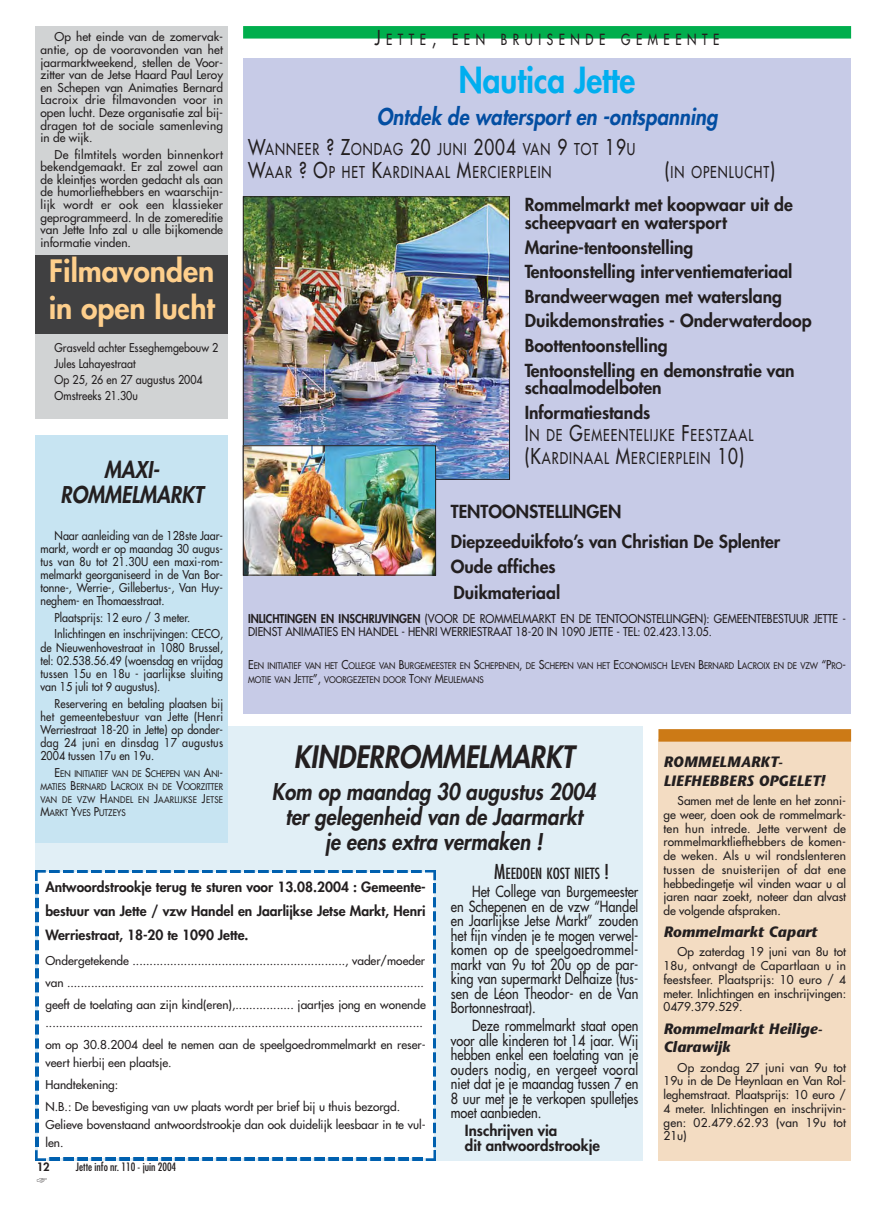
<style>
.page{position:relative;width:887px;height:1209px;background:#fff}
.page>*{position:absolute;margin:0;border:0;box-sizing:border-box;transform-origin:0 0}
.t1{font:800 35px "Futura";color:#00aeef;scale:.9 1}
.t2{font:800 30px/37.1px "Futura";color:#fecf8c}
.t3{font:italic 800 30px "Futura";color:#231f20;scale:.9 1}
.t4{font:italic 800 22.5px/25px "Futura";color:#231f20;text-align:center;scale:.9 1}
.t5{font:italic 800 22.5px "Futura";color:#034ea2;scale:.9 1}
.t6{font:800 17.5px/24.6px "Futura";color:#231f20}
.t7{font:16px/22.5px "Futura";letter-spacing:.075em;color:#231f20;scale:.8 1}
.t8{font:15px/14.5px "Futura";color:#231f20;text-align:justify;scale:.85 1}
.t9{font:italic 700 15px/18.8px "Stone Sans";color:#231f20}
.t10{font:800 15px/14.5px "Futura";color:#231f20}
.t11{font:15px "Futura";letter-spacing:.46em;color:#231f20;scale:.8 1}
.t12{font:800 13.75px/23.9px "Futura";color:#231f20;text-align:justify}
.t13{font:11.88px/13.8px "Futura";color:#231f20;text-align:justify}
.t14{font:11.88px/13.1px "Futura";color:#231f20;scale:.9 1}
.t15{font:condensed 11.25px "Futura";color:#231f20}
.t16{font:800 11.25px "Futura";color:#231f20}
.t17{font:8.88px/13.1px "Futura";color:#231f20;scale:.9 1}
.s1{font-size:20px}
.s2{font-size:21.25px}
.s3{font-weight:800}
.s4{font-size:11.88px}
.s5{font-stretch:condensed;font-size:20px}
.s6{font-stretch:condensed}
</style>
<div class="page">
<div style="left:243px;top:58px;width:607px;height:656px;background:#c7cbe7"></div>
<div style="left:35px;top:26px;width:193px;height:392px;background:#d1d3d4"></div>
<div style="left:35px;top:256px;width:193px;height:78px;background:#404041"></div>
<img style="left:245px;top:199px;width:262px;height:278px">
<div style="left:243px;top:197px;width:266px;height:282px;border:1px solid #231f20"></div>
<img style="left:245px;top:447px;width:188px;height:126px">
<div style="left:243px;top:445px;width:192px;height:130px;border:1px solid #231f20"></div>
<div style="left:658px;top:739px;width:192px;height:421px;background:#f3dcc2"></div>
<div style="left:658px;top:729px;width:192px;height:12px;background:#cc7a16"></div>
<div style="left:35px;top:726px;width:608px;height:434px;background:#e1eff6"></div>
<div style="left:35px;top:435px;width:193px;height:408px;background:#c7e4f2"></div>
<div style="left:38px;top:873px;width:395px;height:285px;background:#fff"></div>
<img style="left:35px;top:870px;width:14px;height:10px">
<svg style="left:49px;top:870px;width:374px;height:2px"></svg>
<img style="left:425px;top:870px;width:10px;height:14px">
<img style="left:433px;top:884px;width:2px;height:266px">
<svg style="left:45px;top:1150px;width:390px;height:10px"></svg>
<img style="left:35px;top:1146px;width:10px;height:14px">
<img style="left:35px;top:880px;width:3px;height:266px">
<div style="left:243px;top:26px;width:607px;height:13px;background:#00ae4d"></div>
<p class="t11" style="left:374px;top:32px;width:432px"><span class="s1">J</span>ETTE<span class="s1">,</span> EEN BRUISENDE GEMEENTE</p>
<p class="t13" style="left:40px;top:31px;width:184px;line-height:12.6px;text-indent:14px">Op het einde van de zomervak&shy;antie, op de vooravonden van het jaarmarktweekend, stellen de Voor&shy;zitter van de Jetse Haard Paul Leroy en Schepen van Animaties Bernard Lacroix drie filmavonden voor in open lucht. Deze organisatie zal bij&shy;dragen tot de sociale samenleving in de wijk.</p>
<p class="t13" style="left:40px;top:149px;width:184px;line-height:12.6px;text-indent:14px">De filmtitels worden binnenkort bekendgemaakt. Er zal zowel aan de kleintjes worden gedacht als aan de humorliefhebbers en waarschijn&shy;lijk wordt er ook een klassieker geprogrammeerd. In de zomereditie van Jette Info zal u alle bijkomende informatie vinden.</p>
<h1 class="t1" style="left:458px;top:64px;width:197px">Nautica Jette</h1>
<h3 class="t5" style="left:376px;top:106px;width:380px">Ontdek de watersport en -ontspanning</h3>
<h3 class="t7" style="left:248px;top:139px;width:485px"><span class="s2">W</span>ANNEER <span class="s2">? Z</span>ONDAG <span class="s2">20</span> JUNI <span class="s2">2004</span> VAN <span class="s2">9</span> TOT <span class="s2">19</span>U<br><span class="s2">W</span>AAR <span class="s2">? O</span>P HET <span class="s2">K</span>ARDINAAL <span class="s2">M</span>ERCIERPLEIN</h3>
<h3 class="t7" style="left:664px;top:161px;width:139px"><span class="s2">(</span>IN OPENLUCHT<span class="s2">)</span></h3>
<h3 class="t6" style="left:524px;top:198px;width:269px;line-height:17.5px">Rommelmarkt met koopwaar uit de scheepvaart en watersport</h3>
<h3 class="t6" style="left:524px;top:236px;width:288px">Marine-tentoonstelling<br>Tentoonstelling interventiemateriaal<br>Brandweerwagen met waterslang<br>Duikdemonstraties - Onderwaterdoop<br>Boottentoonstelling<br>Tentoonstelling en demonstratie van</h3>
<h3 class="t6" style="left:524px;top:377px;width:138px">schaalmodelboten<br>Informatiestands</h3>
<h3 class="t7" style="left:524px;top:425px;width:287px"><span class="s2">I</span>N DE <span class="s2">G</span>EMEENTELIJKE <span class="s2">F</span>EESTZAAL <span class="s2">(K</span>ARDINAAL <span class="s2">M</span>ERCIERPLEIN <span class="s2">10)</span></h3>
<h3 class="t6" style="left:450px;top:498px;width:331px;line-height:29.4px">TENTOONSTELLINGEN<br>Diepzeeduikfoto’s van Christian De Splenter</h3>
<h3 class="t6" style="left:450px;top:555px;width:111px;line-height:25.9px">Oude affiches<br>Duikmateriaal</h3>
<p class="t14" style="left:248px;top:613px;width:665px"><span class="s3">INLICHTINGEN EN INSCHRIJVINGEN</span> (VOOR DE ROMMELMARKT EN DE TENTOONSTELLINGEN): GEMEENTEBESTUUR JETTE -<br>DIENST ANIMATIES EN HANDEL - HENRI WERRIESTRAAT 18-20 IN 1090 JETTE - TEL: 02.423.13.05.</p>
<p class="t17" style="left:248px;top:660px;width:665px"><span class="s4">E</span>EN INITIATIEF VAN HET <span class="s4">C</span>OLLEGE VAN <span class="s4">B</span>URGEMEESTER EN <span class="s4">S</span>CHEPENEN<span class="s4">,</span> DE <span class="s4">S</span>CHEPEN VAN HET <span class="s4">E</span>CONOMISCH <span class="s4">L</span>EVEN <span class="s4">B</span>ERNARD <span class="s4">L</span>ACROIX EN DE VZW <span class="s4">“P</span>RO<span class="s4">-<br></span>MOTIE VAN <span class="s4">J</span>ETTE<span class="s4">”,</span> VOORGEZETEN DOOR <span class="s4">T</span>ONY <span class="s4">M</span>EULEMANS</p>
<h2 class="t2" style="left:49px;top:255px;width:167px">Filmavonden in open lucht</h2>
<p class="t14" style="left:55px;top:340px;width:183px;line-height:16.1px">Grasveld achter Esseghemgebouw 2<br>Jules Lahayestraat<br>Op 25, 26 en 27 augustus 2004<br>Omstreeks 21.30u</p>
<h3 class="t4" style="left:60px;top:458px;width:160px">MAXI-<br>ROMMELMARKT</h3>
<p class="t14" style="left:40px;top:529px;width:204px;text-align:justify;text-indent:14px">Naar aanleiding van de 128ste Jaar&shy;markt, wordt er op maandag 30 augus&shy;tus van 8u tot 21.30U een maxi-rom&shy;melmarkt georganiseerd in de Van Bor&shy;tonne-, Werrie-, Gillebertus-, Van Huy&shy;neghem- en Thomaesstraat.</p>
<p class="t14" style="left:55px;top:610px;width:189px;line-height:16.6px">Plaatsprijs: 12 euro / 3 meter.<br>Inlichtingen en inschrijvingen: CECO,</p>
<p class="t14" style="left:40px;top:641px;width:204px;text-align:justify">de Nieuwenhovestraat in 1080 Brussel, tel: 02.538.56.49 (woensdag en vrijdag tussen 15u en 18u - jaarlijkse sluiting van 15 juli tot 9 augustus).</p>
<p class="t14" style="left:40px;top:697px;width:204px;text-align:justify;text-indent:14px">Reservering en betaling plaatsen bij het gemeentebestuur van Jette (Henri Werriestraat 18-20 in Jette) op donder&shy;dag 24 juni en dinsdag 17 augustus 2004 tussen 17u en 19u.</p>
<p class="t17" style="left:40px;top:767px;width:204px;text-align:justify;text-indent:14px"><span class="s4">E</span>EN INITIATIEF VAN DE <span class="s4">S</span>CHEPEN VAN <span class="s4">A</span>NI<span class="s4">-</span>MATIES <span class="s4">B</span>ERNARD <span class="s4">L</span>ACROIX EN DE <span class="s4">V</span>OORZITTER VAN DE VZW <span class="s4">H</span>ANDEL EN <span class="s4">J</span>AARLIJKSE <span class="s4">J</span>ETSE <span class="s4">M</span>ARKT <span class="s4">Y</span>VES <span class="s4">P</span>UTZEYS</p>
<h2 class="t3" style="left:294px;top:743px;width:312px">KINDERROMMELMARKT</h2>
<h3 class="t4" style="left:272px;top:781px;width:361px">Kom op maandag 30 augustus 2004 ter gelegenheid van de Jaarmarkt<br>je eens extra vermaken !</h3>
<p class="t8" style="left:472px;top:865px;width:197px;line-height:18px;text-align:center"><span class="s5">M</span><span class="s6">EEDOEN KOST NIETS</span> <span class="s5">!<br></span>Het College van Burgemeester</p>
<p class="t8" style="left:450px;top:900px;width:222px">en Schepenen en de vzw “Handel en Jaarlijkse Jetse Markt” zouden het fijn vinden je te mogen verwel&shy;komen op de speelgoedrommel&shy;markt van 9u tot 20u op de par&shy;king van supermarkt Delhaize (tus&shy;sen de Léon Theodor- en de Van Bortonnestraat).</p>
<p class="t8" style="left:450px;top:1019px;width:222px;text-indent:21px">Deze rommelmarkt staat open voor alle kinderen tot 14 jaar. Wij hebben enkel een toelating van je ouders nodig, en vergeet vooral niet dat je je maandag tussen 7 en 8 uur met je te verkopen spulletjes moet aanbieden.</p>
<p class="t10" style="left:465px;top:1124px;width:136px">Inschrijven via<br>dit antwoordstrookje</p>
<p class="t9" style="left:663px;top:754px;width:163px">ROMMELMARKT-<br>LIEFHEBBERS OPGELET!</p>
<p class="t13" style="left:663px;top:794px;width:184px;text-indent:14px">Samen met de lente en het zonni&shy;ge weer, doen ook de rommelmark&shy;ten hun intrede. Jette verwent de rommelmarktliefhebbers de komen&shy;de weken. Als u wil rondslenteren tussen de snuisterijen of dat ene hebbedingetje wil vinden waar u al jaren naar zoekt, noteer dan alvast de volgende afspraken.</p>
<p class="t9" style="left:663px;top:924px;width:155px">Rommelmarkt Capart</p>
<p class="t13" style="left:663px;top:946px;width:184px;text-indent:14px">Op zaterdag 19 juni van 8u tot 18u, ontvangt de Capartlaan u in feestsfeer. Plaatsprijs: 10 euro / 4 meter. Inlichtingen en inschrijvingen:<br>0479.379.529.</p>
<p class="t9" style="left:663px;top:1021px;width:161px">Rommelmarkt Heilige-<br>Clarawijk</p>
<p class="t13" style="left:663px;top:1061px;width:184px;text-indent:14px">Op zondag 27 juni van 9u tot 19u in de De Heynlaan en Van Rol&shy;leghemstraat. Plaatsprijs: 10 euro / 4 meter. Inlichtingen en inschrijvin&shy;gen: 02.479.62.93 (van 19u tot 21u)</p>
<p class="t12" style="left:45px;top:876px;width:382px">Antwoordstrookje terug te sturen voor 13.08.2004 : Gemeente&shy;bestuur van Jette / vzw Handel en Jaarlijkse Jetse Markt, Henri Werriestraat, 18-20 te 1090 Jette.</p>
<p class="t13" style="left:45px;top:951px;width:382px;line-height:21.8px;text-align:left">Ondergetekende .............................................................., vader/moeder van ........................................................................................................ geeft de toelating aan zijn kind(eren),................. jaartjes jong en wonende</p>
<p class="t13" style="left:45px;top:1012px;width:381px;line-height:21.8px">.............................................................................................................. om op 30.8.2004 deel te nemen aan de speelgoedrommelmarkt en reser-</p>
<p class="t13" style="left:45px;top:1052px;width:356px;line-height:21.8px;text-align:left">veert hierbij een plaatsje.<br>Handtekening:<br>N.B.: De bevestiging van uw plaats wordt per brief bij u thuis bezorgd.</p>
<p class="t13" style="left:45px;top:1116px;width:382px;line-height:18.2px">Gelieve bovenstaand antwoordstrookje dan ook duidelijk leesbaar in te vul&shy;len.</p>
<p class="t16" style="left:37px;top:1161px;width:15px">12</p>
<p class="t15" style="left:76px;top:1162px;width:102px">Jette info nr. 110 - juin 2004</p>
</div>
